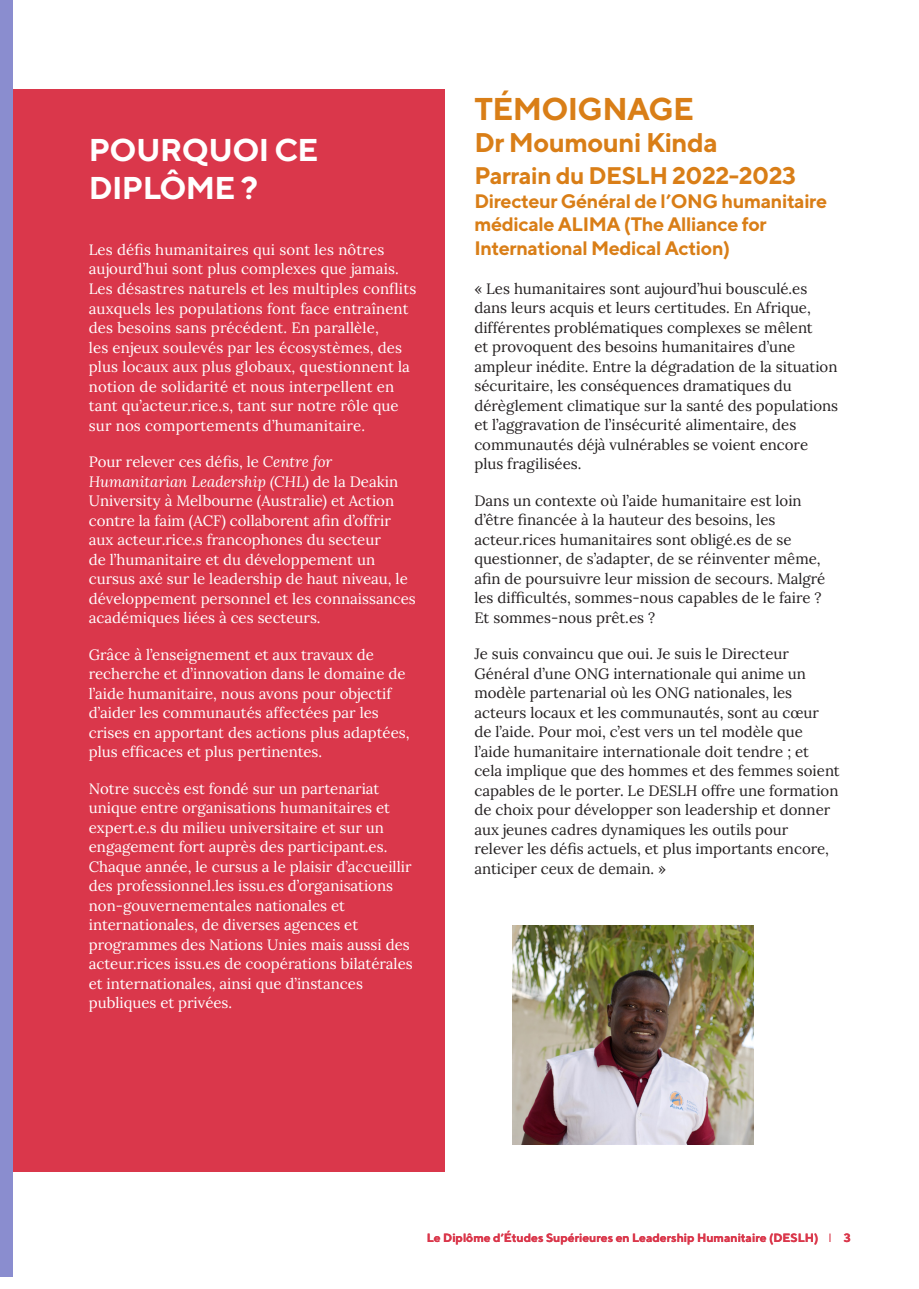
<style>
.page{position:relative;width:919px;height:1289px;background:#fff}
.page>*{position:absolute;margin:0;border:0;box-sizing:border-box;transform-origin:0 0}
.Case_Study_head{font:700 31.5px/37.8px "TT Norms";letter-spacing:-.02em;color:#fff}
.Case_Study_head-2{font:700 31.5px "TT Norms";letter-spacing:-.02em;color:#d97e17}
.Case_Study_head-3{font:700 27px "TT Norms";letter-spacing:-.02em;color:#d97e17}
.Case_Study_head-4{font:700 24px "TT Norms";letter-spacing:-.02em;color:#d97e17}
.Case_Study_head-5{font:700 19.5px/23.4px "TT Norms";letter-spacing:-.02em;color:#d97e17}
.Case_Study_body_copy{font:15px/19.5px "Lora";color:#fff}
.Case_Study_body_copy-2{font:15px/19.5px "Lora";color:#231f20}
.t1{font:700 12px "TT Norms";color:#da374b}
.s1{font-style:italic}
.s2{font-weight:300}
</style>
<div class="page">
<div style="left:0;top:0;width:13px;height:1276px;background:#8a8dcf"></div>
<div style="left:13px;top:89px;width:431px;height:1082px;background:#da374b"></div>
<img style="left:512px;top:925px;width:241px;height:219px">
<p class="Case_Study_head" style="left:89px;top:130px;width:231px">POURQUOI CE<br>DIPLÔME ?</p>
<p class="Case_Study_body_copy" style="left:89px;top:239px;width:329px">Les défis humanitaires qui sont les nôtres aujourd’hui sont plus complexes que jamais.<br>Les désastres naturels et les multiples conflits auxquels les populations font face entraînent des besoins sans précédent. En parallèle,<br>les enjeux soulevés par les écosystèmes, des plus locaux aux plus globaux, questionnent la notion de solidarité et nous interpellent en tant qu’acteur.rice.s, tant sur notre rôle que sur nos comportements d’humanitaire.</p>
<p class="Case_Study_body_copy" style="left:89px;top:451px;width:328px">Pour relever ces défis, le <span class="s1">Centre for Humanitarian Leadership (CHL)</span> de la Deakin University à Melbourne (Australie) et Action contre la faim (ACF) collaborent afin d’offrir aux acteur.rice.s francophones du secteur<br>de l’humanitaire et du développement un cursus axé sur le leadership de haut niveau, le développement personnel et les connaissances académiques liées à ces secteurs.</p>
<p class="Case_Study_body_copy" style="left:89px;top:643px;width:322px">Grâce à l’enseignement et aux travaux de recherche et d’innovation dans le domaine de l’aide humanitaire, nous avons pour objectif d’aider les communautés affectées par les crises en apportant des actions plus adaptées, plus efficaces et plus pertinentes.</p>
<p class="Case_Study_body_copy" style="left:89px;top:777px;width:325px">Notre succès est fondé sur un partenariat unique entre organisations humanitaires et expert.e.s du milieu universitaire et sur un engagement fort auprès des participant.es.<br>Chaque année, le cursus a le plaisir d’accueillir des professionnel.les issu.es d’organisations non-gouvernementales nationales et internationales, de diverses agences et programmes des Nations Unies mais aussi des acteur.rices issu.es de coopérations bilatérales et internationales, ainsi que d’instances publiques et privées.</p>
<p class="Case_Study_head-2" style="left:474px;top:89px;width:221px">TÉMOIGNAGE</p>
<p class="Case_Study_head-3" style="left:474px;top:125px;width:245px">Dr Moumouni Kinda</p>
<p class="Case_Study_head-4" style="left:474px;top:161px;width:323px">Parrain du DESLH 2022-2023</p>
<p class="Case_Study_head-5" style="left:474px;top:189px;width:354px">Directeur Général de l’ONG humanitaire médicale ALIMA (The Alliance for<br>International Medical Action)</p>
<p class="Case_Study_body_copy-2" style="left:474px;top:277px;width:365px">« Les humanitaires sont aujourd’hui bousculé.es dans leurs acquis et leurs certitudes. En Afrique, différentes problématiques complexes se mêlent<br>et provoquent des besoins humanitaires d’une ampleur inédite. Entre la dégradation de la situation sécuritaire, les conséquences dramatiques du dérèglement climatique sur la santé des populations et l’aggravation de l’insécurité alimentaire, des communautés déjà vulnérables se voient encore plus fragilisées.</p>
<p class="Case_Study_body_copy-2" style="left:474px;top:489px;width:352px">Dans un contexte où l’aide humanitaire est loin d’être financée à la hauteur des besoins, les acteur.rices humanitaires sont obligé.es de se questionner, de s’adapter, de se réinventer même, afin de poursuivre leur mission de secours. Malgré les difficultés, sommes-nous capables de le faire ?<br>Et sommes-nous prêt.es ?</p>
<p class="Case_Study_body_copy-2" style="left:474px;top:643px;width:367px">Je suis convaincu que oui. Je suis le Directeur Général d’une ONG internationale qui anime un modèle partenarial où les ONG nationales, les acteurs locaux et les communautés, sont au cœur de l’aide. Pour moi, c’est vers un tel modèle que l’aide humanitaire internationale doit tendre ; et cela implique que des hommes et des femmes soient capables de le porter. Le DESLH offre une formation de choix pour développer son leadership et donner aux jeunes cadres dynamiques les outils pour relever les défis actuels, et plus importants encore, anticiper ceux de demain. »</p>
<p class="t1" style="left:427px;top:1230px;width:425px">Le Diplôme d’Études Supérieures en Leadership Humanitaire (DESLH) <span class="s2">I</span> 3</p>
</div>
